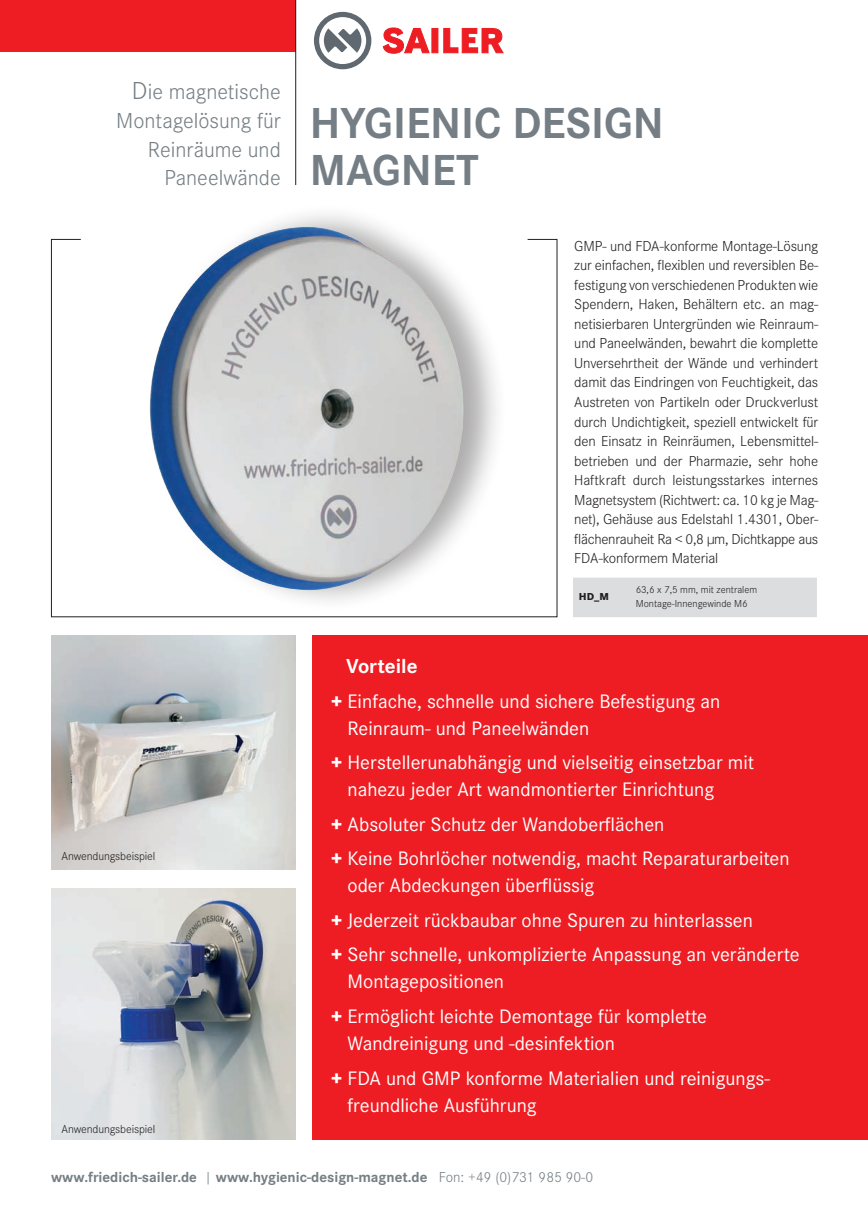
<style>
.page{position:relative;width:868px;height:1208px;background:#fff}
.page>*{position:absolute;margin:0;border:0;box-sizing:border-box;transform-origin:0 0}
.t1{font:700 45px/47.2px "Corporate S";color:#747e84}
.t2{font:300 22.5px/28.5px "Corporate S";color:#747e84;text-align:right}
.t3{font:700 21px "Corporate S";color:#fff}
.t4{font:20.25px/34.5px "Corporate S";color:#fff}
.t5{font:300 15px/19.5px "Corporate S";letter-spacing:-.02em;color:#231f20;text-align:justify}
.t6{font:700 15px "Corporate S";color:#747e84}
.t7{font:300 12px "Corporate S";letter-spacing:-.01em;color:#231f20}
.t8{font:300 10.5px/13.5px "Corporate S";color:#231f20}
.t9{font:800 10.5px "Corporate S";color:#231f20}
.s1{font-size:25.5px}
.s2{font-weight:800}
.s3{font-weight:300}
</style>
<div class="page">
<div style="left:312px;top:635px;width:555px;height:504px;background:#ee1d23"></div>
<img style="left:247px;top:214px;width:153px;height:25px">
<div style="left:0;top:0;width:296px;height:51px;background:#ee1d23"></div>
<svg style="left:51px;top:239px;width:506px;height:378px"></svg>
<svg style="left:314px;top:12px;width:57px;height:57px"></svg>
<div style="left:431px;top:28px;width:7px;height:25px;background:#ee1d23;border:1px solid #ee1d23"></div>
<svg style="left:443px;top:28px;width:60px;height:25px"></svg>
<svg style="left:383px;top:28px;width:46px;height:26px"></svg>
<hr style="left:295px;top:0;width:1px;height:185px;background:#231f20">
<div style="left:573px;top:577px;width:243px;height:40px;background:#dcdddf"></div>
<img style="left:51px;top:888px;width:244px;height:251px">
<img style="left:51px;top:635px;width:244px;height:234px">
<h2 class="t2" style="left:116px;top:78px;width:166px"><span class="s1">D</span>ie magnetische<br>Montagelösung für<br>Reinräume und<br>Paneelwände</h2>
<p class="t7" style="left:62px;top:849px;width:95px">Anwendungsbeispiel</p>
<p class="t7" style="left:62px;top:1121px;width:95px">Anwendungsbeispiel</p>
<h1 class="t1" style="left:310px;top:100px;width:355px">HYGIENIC DESIGN<br>MAGNET</h1>
<p class="t5" style="left:574px;top:236px;width:245px">GMP- und FDA-konforme Montage-Lösung zur einfachen, flexiblen und reversiblen Be&shy;festigung von verschiedenen Produkten wie Spendern, Haken, Behältern etc. an mag&shy;netisierbaren Untergründen wie Reinraum&shy;und Paneelwänden, bewahrt die komplette Unversehrtheit der Wände und verhindert damit das Eindringen von Feuchtigkeit, das Austreten von Partikeln oder Druckverlust durch Undichtigkeit, speziell entwickelt für den Einsatz in Reinräumen, Lebensmittel&shy;betrieben und der Pharmazie, sehr hohe Haftkraft durch leistungsstarkes internes Magnetsystem (Richtwert: ca. 10 kg je Mag&shy;net), Gehäuse aus Edelstahl 1.4301, Ober&shy;flächenrauheit Ra &lt; 0,8 µm, Dichtkappe aus FDA-konformem Material</p>
<p class="t9" style="left:579px;top:590px;width:32px">HD_M</p>
<p class="t8" style="left:635px;top:583px;width:123px">63,6 x 7,5 mm, mit zentralem<br>Montage-Innengewinde M6</p>
<h3 class="t3" style="left:346px;top:654px;width:73px">Vorteile</h3>
<h3 class="t4" style="left:347px;top:688px;width:374px;line-height:27px;text-indent:-17px"><span class="s2">+</span> Einfache, schnelle und sichere Befestigung an<br>Reinraum- und Paneelwänden</h3>
<h3 class="t4" style="left:347px;top:749px;width:408px;line-height:27px;text-indent:-17px"><span class="s2">+</span> Herstellerunabhängig und vielseitig einsetzbar mit nahezu jeder Art wandmontierter Einrichtung</h3>
<h3 class="t4" style="left:330px;top:807px;width:460px"><span class="s2">+</span> Absoluter Schutz der Wandoberflächen<br><span class="s2">+</span> Keine Bohrlöcher notwendig, macht Reparaturarbeiten</h3>
<h3 class="t4" style="left:330px;top:868px;width:471px;text-indent:17px">oder Abdeckungen überflüssig<br><span class="s2">+</span> Jederzeit rückbaubar ohne Spuren zu hinterlassen<br><span class="s2">+</span> Sehr schnelle, unkomplizierte Anpassung an veränderte</h3>
<h3 class="t4" style="left:330px;top:964px;width:378px;text-indent:17px">Montagepositionen<br><span class="s2">+</span> Ermöglicht leichte Demontage für komplette</h3>
<h3 class="t4" style="left:330px;top:1026px;width:441px;text-indent:17px">Wandreinigung und -desinfektion<br><span class="s2">+</span> FDA und GMP konforme Materialien und reinigungs-</h3>
<h3 class="t4" style="left:347px;top:1087px;width:191px">freundliche Ausführung</h3>
<p class="t6" style="left:51px;top:1168px;width:543px">www.friedich-sailer.de <span class="s3">|</span> www.hygienic-design-magnet.de <span class="s3">Fon: +49 (0)731 985 90-0</span></p>
</div>
